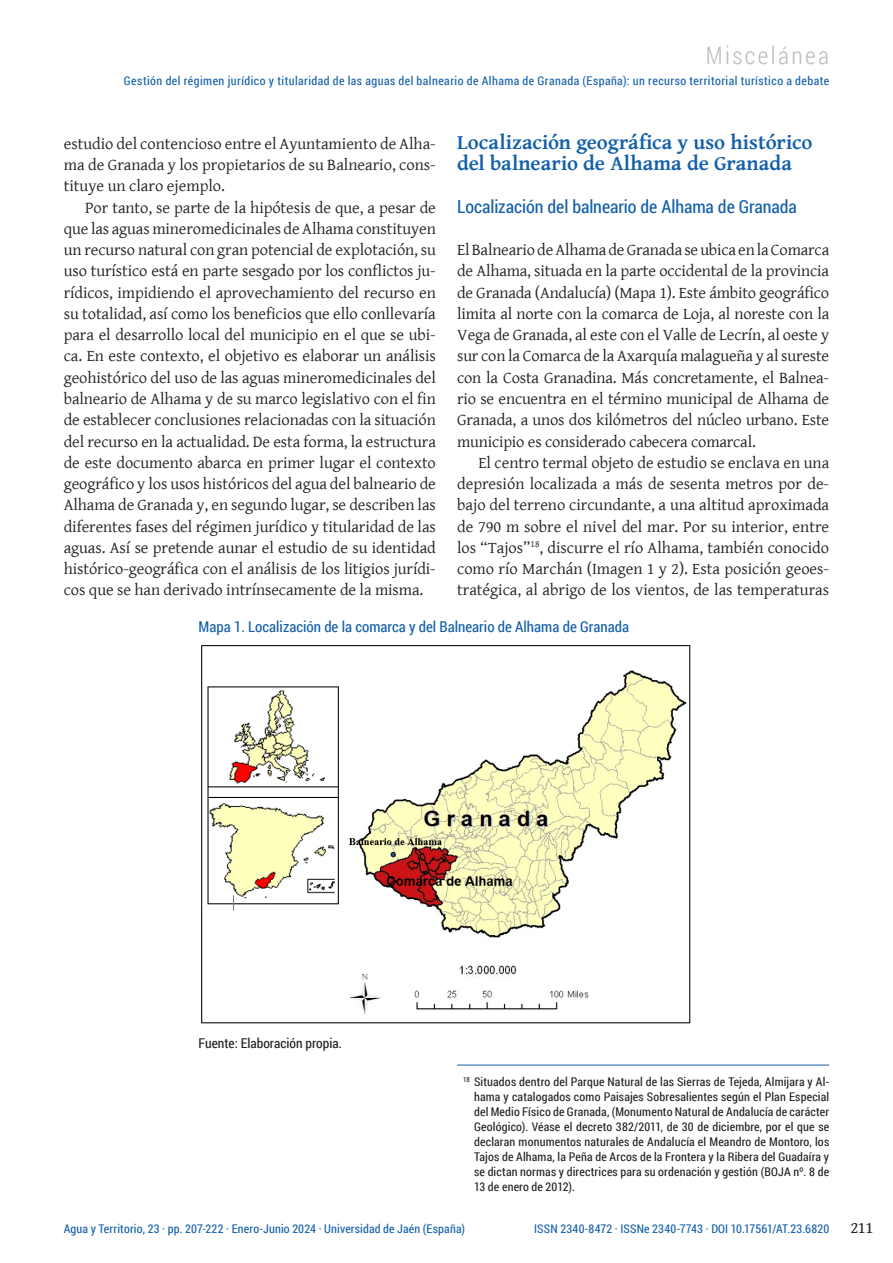
<style>
.page{position:relative;width:893px;height:1263px;background:#fff}
.page>*{position:absolute;margin:0;border:0;box-sizing:border-box;transform-origin:0 0}
.t1{font:300 24px "Roboto Condensed";letter-spacing:.1em;color:#bcbcbb}
.Article_-_H4{font:700 21px/21px "Gentium Basic";color:#135fa9}
.Article_-H5{font:18px "Roboto Condensed";letter-spacing:-.005em;color:#135fa9}
.Article_-_P_-_Ident{font:16.5px/21.3px "Gentium Basic";color:#231f20;text-align:justify}
.Article_-_P_-_No_Ident{font:16.5px/21.3px "Gentium Basic";letter-spacing:-.01em;color:#231f20;text-align:justify}
.t2{font:16.5px "Gentium Book Basic";color:#231f20}
.Picture_-_Caption{font:15px "Roboto Condensed";color:#135fa9}
.Picture_-_Caption_Src{font:13.5px "Roboto Condensed";color:#231f20}
.Footnotes_Rule{font:12px/15px "Roboto Condensed";letter-spacing:.015em;color:#231f20;text-align:justify}
.t3{font:12px "Roboto Condensed";letter-spacing:.015em;color:#135fa9}
.t4{font:12px "Roboto Condensed";letter-spacing:.035em;color:#135fa9}
</style>
<div class="page">
<img style="left:201px;top:645px;width:490px;height:379px">
<hr style="left:457px;top:1065px;width:372px;height:1px;background:#135fa9">
<h1 class="t1" style="left:706px;top:39px;width:125px">Miscelánea</h1>
<p class="t4" style="left:124px;top:72px;width:707px">Gestión del régimen jurídico y titularidad de las aguas del balneario de Alhama de Granada (España): un recurso territorial turístico a debate</p>
<p class="Article_-_H4" style="left:457px;top:131px;width:357px">Localización geográfica y uso histórico del balneario de Alhama de Granada</p>
<p class="Article_-H5" style="left:457px;top:194px;width:341px">Localización del balneario de Alhama de Granada</p>
<p class="Article_-_P_-_No_Ident" style="left:457px;top:239px;width:374px">El Balneario de Alhama de Granada se ubica en la Comarca de Alhama, situada en la parte occidental de la provincia de Granada (Andalucía) (Mapa 1). Este ámbito geográfico limita al norte con la comarca de Loja, al noreste con la Vega de Granada, al este con el Valle de Lecrín, al oeste y sur con la Comarca de la Axarquía malagueña y al sureste con la Costa Granadina. Más concretamente, el Balnea&shy;rio se encuentra en el término municipal de Alhama de Granada, a unos dos kilómetros del núcleo urbano. Este municipio es considerado cabecera comarcal.</p>
<p class="Article_-_P_-_Ident" style="left:457px;top:451px;width:374px;text-indent:21px">El centro termal objeto de estudio se enclava en una depresión localizada a más de sesenta metros por de&shy;bajo del terreno circundante, a una altitud aproximada de 790 m sobre el nivel del mar. Por su interior, entre los “Tajos”<sup>18</sup>, discurre el río Alhama, también conocido como río Marchán (Imagen 1 y 2). Esta posición geoes&shy;tratégica, al abrigo de los vientos, de las temperaturas</p>
<p class="Picture_-_Caption" style="left:199px;top:616px;width:432px">Mapa 1. Localización de la comarca y del Balneario de Alhama de Granada</p>
<p class="Article_-_P_-_Ident" style="left:64px;top:132px;width:374px">estudio del contencioso entre el Ayuntamiento de Alha&shy;ma de Granada y los propietarios de su Balneario, cons&shy;tituye un claro ejemplo.</p>
<p class="Article_-_P_-_Ident" style="left:64px;top:196px;width:374px;text-indent:21px">Por tanto, se parte de la hipótesis de que, a pesar de que las aguas mineromedicinales de Alhama constituyen un recurso natural con gran potencial de explotación, su uso turístico está en parte sesgado por los conflictos ju&shy;rídicos, impidiendo el aprovechamiento del recurso en su totalidad, así como los beneficios que ello conllevaría para el desarrollo local del municipio en el que se ubi&shy;ca. En este contexto, el objetivo es elaborar un análisis geohistórico del uso de las aguas mineromedicinales del balneario de Alhama y de su marco legislativo con el fin de establecer conclusiones relacionadas con la situación del recurso en la actualidad. De esta forma, la estructura de este documento abarca en primer lugar el contexto geográfico y los usos históricos del agua del balneario de Alhama de Granada y, en segundo lugar, se describen las diferentes fases del régimen jurídico y titularidad de las aguas. Así se pretende aunar el estudio de su identidad histórico-geográfica con el análisis de los litigios jurídi&shy;cos que se han derivado intrínsecamente de la misma.</p>
<p class="Picture_-_Caption_Src" style="left:199px;top:1034px;width:145px">Fuente: Elaboración propia.</p>
<p class="Footnotes_Rule" style="left:474px;top:1073px;width:357px;text-indent:-11px"><sup>18</sup> Situados dentro del Parque Natural de las Sierras de Tejeda, Almijara y Al&shy;hama y catalogados como Paisajes Sobresalientes según el Plan Especial del Medio Físico de Granada, (Monumento Natural de Andalucía de carácter Geológico). Véase el decreto 382/2011, de 30 de diciembre, por el que se declaran monumentos naturales de Andalucía el Meandro de Montoro, los Tajos de Alhama, la Peña de Arcos de la Frontera y la Ribera del Guadaíra y se dictan normas y directrices para su ordenación y gestión (BOJA nº. 8 de 13 de enero de 2012).</p>
<p class="t3" style="left:64px;top:1220px;width:403px">Agua y Territorio, 23 · pp. 207-222 · Enero-Junio 2024 · Universidad de Jaén (España)</p>
<p class="t3" style="left:534px;top:1220px;width:296px">ISSN 2340-8472 · ISSNe 2340-7743 · DOI 10.17561/AT.23.6820</p>
<p class="t2" style="left:850px;top:1215px;width:24px">211</p>
</div>
